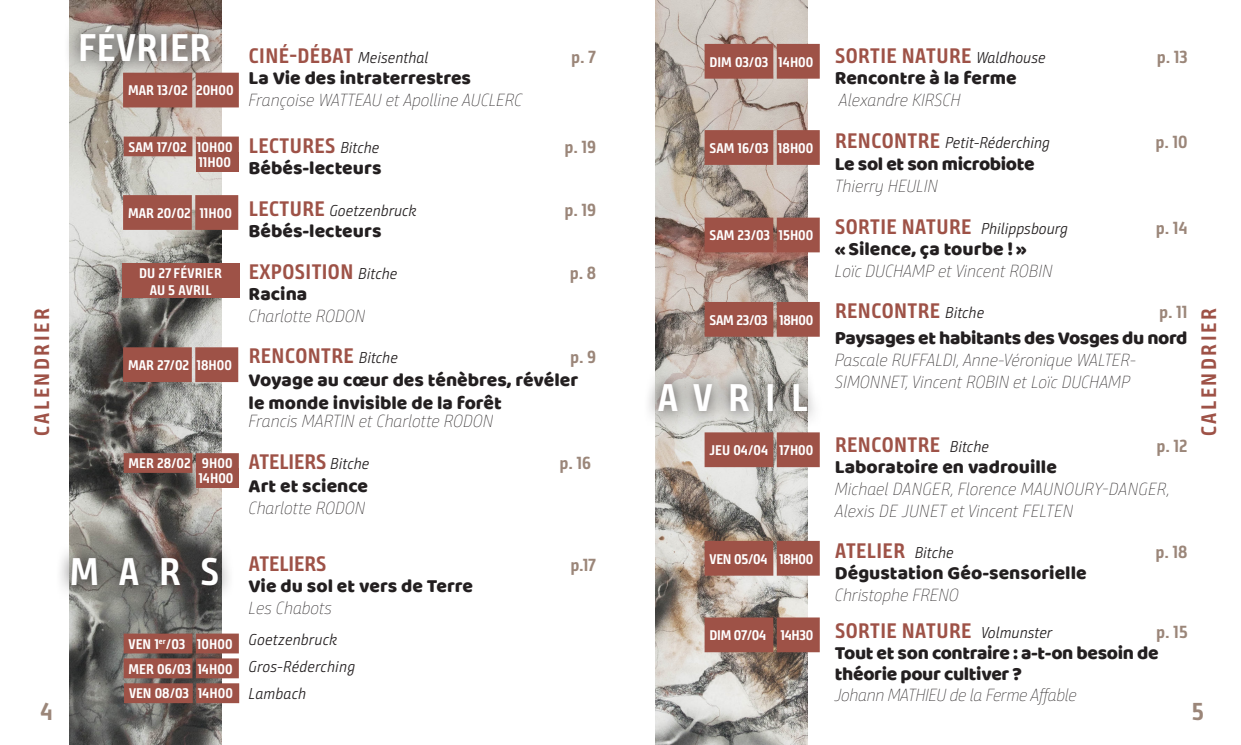
<style>
.page{position:relative;width:1241px;height:745px;background:#fff}
.page>*{position:absolute;margin:0;border:0;box-sizing:border-box;transform-origin:0 0}
.Sommaire{font:700 38.5px "Bunday Sans";letter-spacing:.39em;color:#fff}
.Sommaire-2{font:700 38.5px "Bunday Sans";letter-spacing:.02em;color:#fff}
.NUM_page{font:700 24.5px "Bunday Sans";color:#9b8679}
.Sommaire-3{font:700 21px "Bunday Sans";letter-spacing:.02em;color:#9e5247}
.Sommaire-4{font:700 21px "Bunday Sans";color:#9e5247}
.Sommaire-5{font:700 21px "Bunday Sans";letter-spacing:.12em;color:#9e5247}
.Titre_évènement{font:19.25px/22.8px "Baloo Thambi";color:#231f20}
.Titre_évènement-2{font:19.25px/21px "Baloo Thambi";letter-spacing:-.02em;color:#231f20}
.Sommaire-6{font:19.25px "Baloo Thambi";color:#231f20}
.Sommaire-7{font:italic 100 17.5px/21.9px "Bunday Sans";color:#231f20}
.Sommaire-8{font:700 17.5px "Bunday Sans";color:#9b8679}
.Evènement{font:italic 100 17.5px "Bunday Sans";color:#231f20}
.Titre_évènement-3{font:italic 100 17.5px "Bunday Sans";letter-spacing:-.02em;color:#231f20}
.Sommaire-9{font:15.75px "Bunday Sans Semi Light Up It";color:#231f20}
.t1{font:700 14px "Bunday Sans";color:#fff}
.t2{font:700 14px "Bunday Sans";letter-spacing:-.02em;color:#fff}
.t3{font:700 14px "Bunday Sans";letter-spacing:.02em;color:#fff}
.s1{font-family:"Bunday Sans Semi Light Up It";font-weight:400;font-size:15.75px;color:#231f20}
.s2{font-family:"Bunday Sans";font-weight:700;font-size:21px;color:#9e5247}
</style>
<div class="page">
<img style="left:69px;top:0;width:152px;height:744px">
<img style="left:655px;top:0;width:152px;height:744px">
<div style="left:704px;top:302px;width:115px;height:34px;background:#9e5247"></div>
<div style="left:123px;top:73px;width:116px;height:34px;background:#9e5247"></div>
<div style="left:122px;top:263px;width:117px;height:35px;background:#9e5247"></div>
<svg style="left:123px;top:195px;width:115px;height:35px;background:#9f564b"></svg>
<svg style="left:123px;top:347px;width:115px;height:35px;background:#9f564c"></svg>
<svg style="left:124px;top:633px;width:115px;height:69px;background:#96574d"></svg>
<svg style="left:704px;top:217px;width:115px;height:35px;background:#9e5449"></svg>
<svg style="left:704px;top:540px;width:115px;height:35px;background:#9f574b"></svg>
<svg style="left:704px;top:130px;width:115px;height:35px;background:#9f564b"></svg>
<svg style="left:704px;top:44px;width:115px;height:35px;background:#a0574c"></svg>
<svg style="left:704px;top:432px;width:115px;height:35px;background:#9f564c"></svg>
<svg style="left:124px;top:453px;width:115px;height:19px;background:#9d544a"></svg>
<div style="left:196px;top:468px;width:43px;height:20px;background:#9e5247"></div>
<svg style="left:124px;top:136px;width:115px;height:20px;background:#a15a4f"></svg>
<div style="left:196px;top:151px;width:43px;height:20px;background:#9e5247"></div>
<svg style="left:60px;top:541px;width:169px;height:60px;background:#72706c"></svg>
<svg style="left:649px;top:367px;width:165px;height:60px;background:#bab8b4"></svg>
<svg style="left:68px;top:11px;width:157px;height:66px;background:#9b8d87"></svg>
<svg style="left:704px;top:617px;width:115px;height:34px;background:#9c5348"></svg>
<p class="Sommaire-2" style="left:78px;top:24px;width:134px">FÉVRIER</p>
<p class="Sommaire-3" style="left:249px;top:43px;width:181px">CINÉ-DÉBAT <span class="s1">Meisenthal</span></p>
<p class="Sommaire-8" style="left:571px;top:47px;width:26px">p. 7</p>
<p class="Titre_évènement" style="left:248px;top:68px;width:224px">La Vie des intraterrestres</p>
<p class="Evènement" style="left:248px;top:90px;width:275px">Françoise WATTEAU et Apolline AUCLERC</p>
<p class="Sommaire-3" style="left:249px;top:133px;width:132px">LECTURES <span class="s1">Bitche</span></p>
<p class="Sommaire-8" style="left:564px;top:136px;width:33px">p. 19</p>
<p class="Titre_évènement" style="left:248px;top:157px;width:134px">Bébés-lecteurs</p>
<p class="Sommaire-9" style="left:249px;top:201px;width:169px"><span class="s2">LECTURE</span> Goetzenbruck</p>
<p class="Sommaire-8" style="left:564px;top:199px;width:33px">p. 19</p>
<p class="Titre_évènement" style="left:248px;top:220px;width:134px">Bébés-lecteurs</p>
<p class="Sommaire-3" style="left:249px;top:258px;width:150px">EXPOSITION <span class="s1">Bitche</span></p>
<p class="Sommaire-8" style="left:569px;top:262px;width:28px">p. 8</p>
<p class="Titre_évènement" style="left:248px;top:283px;width:60px">Racina</p>
<p class="Sommaire-7" style="left:248px;top:304px;width:118px">Charlotte RODON</p>
<p class="Sommaire-3" style="left:249px;top:343px;width:150px">RENCONTRE <span class="s1">Bitche</span></p>
<p class="Sommaire-8" style="left:570px;top:346px;width:27px">p. 9</p>
<p class="Titre_évènement" style="left:248px;top:369px;width:331px">Voyage au cœur des ténèbres, révéler le monde invisible de la forêt</p>
<p class="Sommaire-7" style="left:248px;top:410px;width:246px">Francis MARTIN et Charlotte RODON</p>
<p class="Sommaire-4" style="left:249px;top:449px;width:122px">ATELIERS <span class="s1">Bitche</span></p>
<p class="Sommaire-8" style="left:559px;top:452px;width:33px">p. 16</p>
<p class="Sommaire-6" style="left:248px;top:471px;width:121px">Art et science</p>
<p class="Sommaire-7" style="left:248px;top:497px;width:118px">Charlotte RODON</p>
<p class="Sommaire-3" style="left:835px;top:43px;width:212px">SORTIE NATURE <span class="s1">Waldhouse</span></p>
<p class="Sommaire-8" style="left:1156px;top:47px;width:32px">p. 13</p>
<p class="Titre_évènement" style="left:834px;top:68px;width:183px">Rencontre à la ferme</p>
<p class="Sommaire-7" style="left:838px;top:89px;width:123px">Alexandre KIRSCH</p>
<p class="Sommaire-9" style="left:835px;top:133px;width:216px"><span class="s2">RENCONTRE</span> Petit-Réderching</p>
<p class="Sommaire-8" style="left:1155px;top:131px;width:34px">p. 10</p>
<p class="Titre_évènement-2" style="left:834px;top:154px;width:201px">Le sol et son microbiote</p>
<p class="Sommaire-7" style="left:834px;top:175px;width:104px">Thierry HEULIN</p>
<p class="Sommaire-9" style="left:835px;top:218px;width:234px"><span class="s2">SORTIE NATURE</span> Philippsbourg</p>
<p class="Sommaire-8" style="left:1155px;top:217px;width:33px">p. 14</p>
<p class="Titre_évènement" style="left:834px;top:238px;width:193px">«Silence, ça tourbe !»</p>
<p class="Sommaire-7" style="left:834px;top:259px;width:219px">Loïc DUCHAMP et Vincent ROBIN</p>
<p class="Sommaire-3" style="left:835px;top:298px;width:150px">RENCONTRE <span class="s1">Bitche</span></p>
<p class="Sommaire-8" style="left:1158px;top:301px;width:30px">p. 11</p>
<p class="Titre_évènement-2" style="left:834px;top:328px;width:354px">Paysages et habitants des Vosges du nord</p>
<p class="Sommaire-7" style="left:834px;top:349px;width:302px">Pascale RUFFALDI, Anne-Véronique WALTER-<br>SIMONNET, Vincent ROBIN et Loïc DUCHAMP</p>
<p class="t1" style="left:709px;top:53px;width:105px">DIM 03/03 14H00</p>
<p class="t1" style="left:128px;top:82px;width:107px">MAR 13/02 20H00</p>
<p class="t1" style="left:129px;top:138px;width:105px">SAM 17/02 10H00</p>
<p class="t1" style="left:198px;top:153px;width:34px">11H00</p>
<p class="t1" style="left:709px;top:139px;width:105px">SAM 16/03 18H00</p>
<p class="t1" style="left:128px;top:204px;width:105px">MAR 20/02 11H00</p>
<p class="t1" style="left:709px;top:227px;width:105px">SAM 23/03 15H00</p>
<p class="t3" style="left:139px;top:264px;width:84px">DU 27 FÉVRIER</p>
<p class="t1" style="left:150px;top:281px;width:63px">AU 5 AVRIL</p>
<p class="Sommaire-5" style="left:29px;top:436px;width:129px;rotate:-90deg">CALENDRIER</p>
<p class="Sommaire-5" style="left:1195px;top:436px;width:129px;rotate:-90deg">CALENDRIER</p>
<p class="t2" style="left:709px;top:311px;width:105px">SAM 23/03 18H00</p>
<p class="t1" style="left:128px;top:356px;width:105px">MAR 27/02 18H00</p>
<p class="Sommaire" style="left:657px;top:374px;width:152px">AVRIL</p>
<p class="Sommaire-3" style="left:835px;top:431px;width:155px">RENCONTRE <span class="s1">Bitche</span></p>
<p class="Sommaire-8" style="left:1156px;top:435px;width:33px">p. 12</p>
<p class="Titre_évènement" style="left:834px;top:455px;width:223px">Laboratoire en vadrouille</p>
<p class="Sommaire-7" style="left:834px;top:477px;width:337px">Michael DANGER, Florence MAUNOURY-DANGER,<br>Alexis DE JUNET et Vincent FELTEN</p>
<p class="Sommaire-3" style="left:835px;top:538px;width:120px">ATELIER <span class="s1">Bitche</span></p>
<p class="Sommaire-8" style="left:1155px;top:541px;width:34px">p. 18</p>
<p class="Titre_évènement" style="left:834px;top:562px;width:253px">Dégustation Géo-sensorielle</p>
<p class="Sommaire-7" style="left:834px;top:584px;width:125px">Christophe FRENO</p>
<p class="Sommaire-3" style="left:835px;top:617px;width:218px">SORTIE NATURE <span class="s1">Volmunster</span></p>
<p class="Sommaire-8" style="left:1156px;top:621px;width:33px">p. 15</p>
<p class="Titre_évènement-2" style="left:834px;top:642px;width:325px">Tout et son contraire : a-t-on besoin de théorie pour cultiver ?</p>
<p class="Titre_évènement-3" style="left:834px;top:684px;width:243px">Johann MATHIEU de la Ferme Affable</p>
<p class="t1" style="left:709px;top:441px;width:105px">JEU 04/04 17H00</p>
<p class="t1" style="left:129px;top:454px;width:105px">MER 28/02 9H00</p>
<p class="t1" style="left:198px;top:470px;width:37px">14H00</p>
<p class="t2" style="left:709px;top:550px;width:105px">VEN 05/04 18H00</p>
<p class="Sommaire-4" style="left:249px;top:550px;width:79px">ATELIERS</p>
<p class="Sommaire-8" style="left:570px;top:553px;width:27px">p.17</p>
<p class="Sommaire-6" style="left:248px;top:571px;width:226px">Vie du sol et vers de Terre</p>
<p class="Sommaire-7" style="left:248px;top:596px;width:85px">Les Chabots</p>
<p class="Sommaire-9" style="left:248px;top:630px;width:90px">Goetzenbruck</p>
<p class="Sommaire-9" style="left:248px;top:657px;width:108px">Gros-Réderching</p>
<p class="Sommaire-9" style="left:248px;top:683px;width:59px">Lambach</p>
<p class="Sommaire" style="left:70px;top:548px;width:151px">MARS</p>
<p class="t2" style="left:709px;top:626px;width:105px">DIM 07/04 14H30</p>
<p class="t1" style="left:129px;top:635px;width:105px">VEN 1<sup>er</sup>/03 10H00</p>
<p class="t1" style="left:129px;top:660px;width:105px">MER 06/03 14H00</p>
<p class="t1" style="left:129px;top:684px;width:105px">VEN 08/03 14H00</p>
<p class="NUM_page" style="left:40px;top:696px;width:14px">4</p>
<p class="NUM_page" style="left:1191px;top:696px;width:14px">5</p>
</div>
